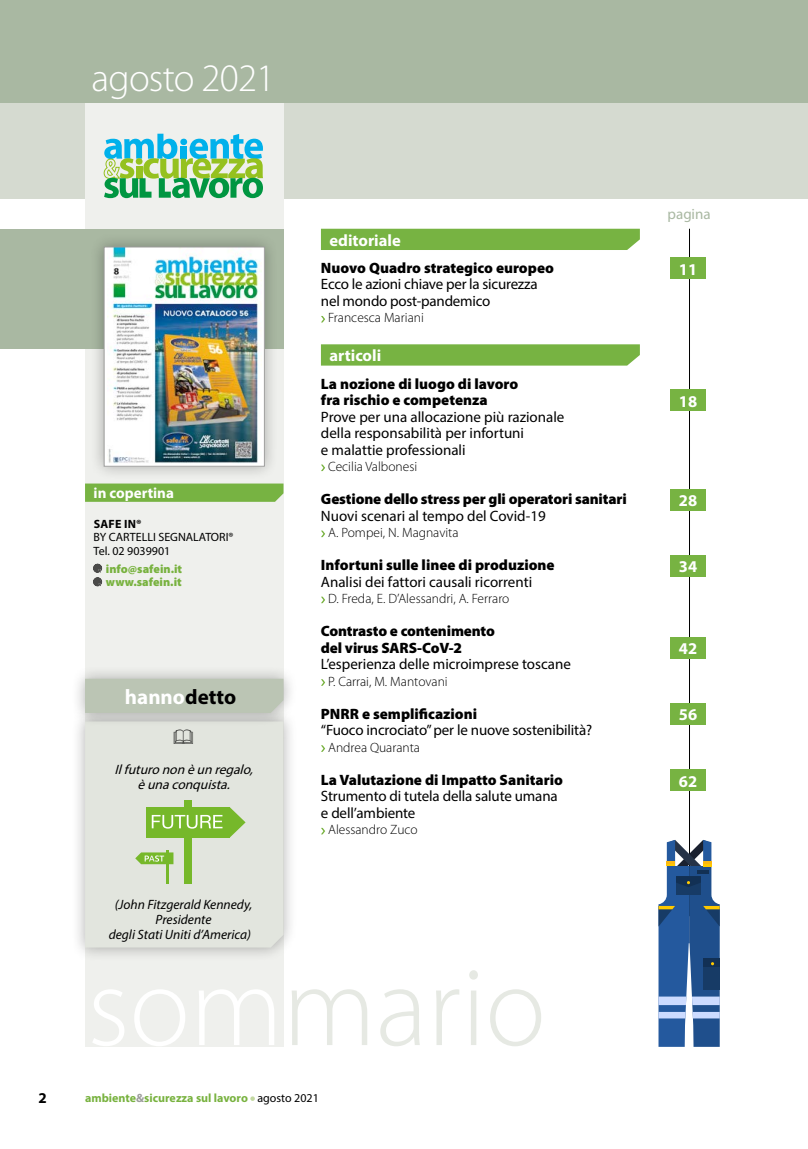
<style>
.page{position:relative;width:808px;height:1149px;background:#fff}
.page>*{position:absolute;margin:0;border:0;box-sizing:border-box;transform-origin:0 0}
.t1{font:300 39px "Myriad Pro";letter-spacing:-.02em;color:#fff}
.t2{font:700 21px "Myriad Pro";color:#fff}
.t3{font:700 16.5px "Myriad Pro";color:#fff}
.t4{font:15px/16.5px "Myriad Pro";letter-spacing:-.005em;color:#000}
.t5{font:900 15px/16.5px "Myriad Pro";color:#000}
.t6{font:700 15px "Myriad Pro";color:#fff}
.t7{font:15px "Myriad Pro";color:#a9b8a2}
.t8{font:700 15px "Myriad Pro";color:#000}
.t9{font:300 13.5px "Myriad Pro";color:#000}
.t10{font:italic 13.5px/15px "Myriad Pro";color:#000;text-align:center}
.t11{font:italic 13.5px/15px "Myriad Pro";color:#000;text-align:center}
.t12{font:700 12px "Myriad Pro";color:#78b23f}
.t13{font:12px/13.5px "Myriad Pro";color:#000}
.t14{font:900 12px/13.5px "Myriad Pro";color:#78b23f}
.t15{font:700 12px "Myriad Pro";letter-spacing:.02em;color:#000}
.s1{color:#000}
.s2{color:#9d9d9c}
.s3{font-weight:400;color:#000}
</style>
<div class="page">
<svg style="left:250px;top:1096px;width:5px;height:4px"></svg>
<div style="left:0;top:102px;width:808px;height:96px;background:#d5dad0"></div>
<div style="left:85px;top:43px;width:198px;height:1003px;background:#eff0ed"></div>
<div style="left:0;top:0;width:808px;height:102px;background:#a9b8a2"></div>
<svg style="left:93px;top:563px;width:9px;height:23px"></svg>
<div style="left:85px;top:483px;width:198px;height:18px;background:#77b342"></div>
<div style="left:0;top:229px;width:283px;height:119px;background:#a9b8a2"></div>
<div style="left:90px;top:232px;width:189px;height:248px;background:#000;opacity:.3"></div>
<img style="left:107px;top:249px;width:154px;height:215px">
<div style="left:104px;top:247px;width:161px;height:219px;border:1px solid #9d9d9c"></div>
<hr style="left:689px;top:229px;width:1px;height:686px;background:#000">
<div style="left:321px;top:229px;width:319px;height:21px;background:#77b342"></div>
<div style="left:670px;top:258px;width:36px;height:21px;background:#77b342"></div>
<svg style="left:321px;top:316px;width:4px;height:6px"></svg>
<div style="left:321px;top:344px;width:319px;height:21px;background:#77b342"></div>
<div style="left:670px;top:390px;width:36px;height:21px;background:#77b342"></div>
<svg style="left:321px;top:464px;width:4px;height:7px"></svg>
<div style="left:670px;top:489px;width:36px;height:21px;background:#77b342"></div>
<svg style="left:321px;top:530px;width:4px;height:7px"></svg>
<div style="left:670px;top:555px;width:36px;height:21px;background:#77b342"></div>
<svg style="left:321px;top:596px;width:4px;height:7px"></svg>
<div style="left:670px;top:637px;width:36px;height:21px;background:#77b342"></div>
<svg style="left:321px;top:679px;width:4px;height:6px"></svg>
<div style="left:670px;top:703px;width:36px;height:21px;background:#77b342"></div>
<svg style="left:321px;top:745px;width:4px;height:6px"></svg>
<div style="left:670px;top:769px;width:36px;height:21px;background:#77b342"></div>
<svg style="left:321px;top:827px;width:4px;height:7px"></svg>
<svg style="left:292px;top:970px;width:249px;height:75px"></svg>
<svg style="left:93px;top:989px;width:181px;height:56px"></svg>
<div style="left:71px;top:707px;width:227px;height:254px;background:#000;opacity:.3"></div>
<div style="left:85px;top:726px;width:198px;height:221px;background:#e2e5de"></div>
<div style="left:71px;top:664px;width:227px;height:62px;background:#000;opacity:.3"></div>
<div style="left:85px;top:678px;width:198px;height:34px;background:#bbc5b4"></div>
<svg style="left:104px;top:134px;width:159px;height:64px"></svg>
<hr style="left:166px;top:849px;width:3px;height:34px;background:#76b82a">
<svg style="left:135px;top:852px;width:38px;height:12px"></svg>
<div style="left:184px;top:799px;width:8px;height:84px;background:#76b82a"></div>
<div style="left:146px;top:806px;width:84px;height:31px;background:#76b82a"></div>
<svg style="left:152px;top:814px;width:70px;height:15px"></svg>
<svg style="left:230px;top:806px;width:16px;height:31px"></svg>
<svg style="left:658px;top:840px;width:62px;height:206px;background:#5376a3"></svg>
<svg style="left:697px;top:869px;width:12px;height:4px"></svg>
<hr style="left:807px;top:0;width:1px;height:1113px;background:#fff">
<svg style="left:174px;top:729px;width:19px;height:14px"></svg>
<h1 class="t1" style="left:92px;top:54px;width:185px">agosto 2021</h1>
<p class="t6" style="left:94px;top:483px;width:82px">in copertina</p>
<p class="t15" style="left:94px;top:516px;width:50px">SAFE IN®</p>
<p class="t13" style="left:94px;top:530px;width:142px">BY CARTELLI SEGNALATORI®<br>Tel. 02 9039901</p>
<p class="t14" style="left:106px;top:561px;width:78px">info@safein.it www.safein.it</p>
<h2 class="t2" style="left:125px;top:682px;width:113px">hanno<span class="s1">detto</span></h2>
<p class="t11" style="left:114px;top:761px;width:144px">Ilfuturononèunregalo, èunaconquista.</p>
<p class="t10" style="left:109px;top:896px;width:145px">(John Fitzgerald Kennedy,<br>Presidente<br>degli Stati Uniti d’America)</p>
<p class="t7" style="left:667px;top:205px;width:45px">pagina</p>
<p class="t3" style="left:329px;top:229px;width:73px">editoriale</p>
<p class="t5" style="left:321px;top:259px;width:234px">Nuovo Quadro strategico europeo</p>
<p class="t3" style="left:679px;top:258px;width:20px">11</p>
<p class="t4" style="left:321px;top:276px;width:218px">Ecco le azioni chiave per la sicurezza nel mondo post-pandemico</p>
<p class="t9" style="left:328px;top:310px;width:97px">Francesca Mariani</p>
<p class="t3" style="left:329px;top:345px;width:53px">articoli</p>
<p class="t5" style="left:321px;top:374px;width:199px">La nozione di luogo di lavoro fra rischio e competenza</p>
<p class="t3" style="left:679px;top:390px;width:20px">18</p>
<p class="t4" style="left:321px;top:408px;width:245px">Prove per una allocazione più razionale della responsabilità per infortuni<br>e malattie professionali</p>
<p class="t9" style="left:328px;top:458px;width:91px">Cecilia Valbonesi</p>
<p class="t5" style="left:321px;top:490px;width:307px">Gestione dello stress per gli operatori sanitari</p>
<p class="t3" style="left:679px;top:489px;width:20px">28</p>
<p class="t4" style="left:321px;top:507px;width:226px">Nuovi scenari al tempo del Covid-19</p>
<p class="t9" style="left:328px;top:524px;width:132px">A. Pompei, N. Magnavita</p>
<p class="t5" style="left:321px;top:556px;width:235px">Infortuni sulle linee di produzione</p>
<p class="t3" style="left:679px;top:555px;width:20px">34</p>
<p class="t4" style="left:321px;top:573px;width:213px">Analisi dei fattori causali ricorrenti</p>
<p class="t9" style="left:328px;top:590px;width:183px">D. Freda, E. D’Alessandri, A. Ferraro</p>
<p class="t5" style="left:321px;top:622px;width:175px">Contrasto e contenimento del virus SARS-CoV-2</p>
<p class="t3" style="left:679px;top:638px;width:20px">42</p>
<p class="t4" style="left:321px;top:655px;width:251px">L’esperienza delle microimprese toscane</p>
<p class="t9" style="left:328px;top:673px;width:121px">P. Carrai, M. Mantovani</p>
<p class="t5" style="left:321px;top:704px;width:158px">PNRR e semplificazioni</p>
<p class="t3" style="left:679px;top:704px;width:20px">56</p>
<p class="t4" style="left:321px;top:721px;width:273px">“Fuoco incrociato” per le nuove sostenibilità?</p>
<p class="t9" style="left:328px;top:739px;width:93px">Andrea Quaranta</p>
<p class="t5" style="left:321px;top:770px;width:243px">La Valutazione di Impatto Sanitario</p>
<p class="t3" style="left:679px;top:770px;width:20px">62</p>
<p class="t4" style="left:321px;top:787px;width:238px">Strumento di tutela della salute umana e dell’ambiente</p>
<p class="t9" style="left:328px;top:821px;width:91px">Alessandro Zuco</p>
<p class="t8" style="left:38px;top:1087px;width:10px">2</p>
<p class="t12" style="left:85px;top:1089px;width:235px">ambiente<span class="s2">&amp;</span>sicurezza sul lavoro <span class="s3">agosto 2021</span></p>
</div>
